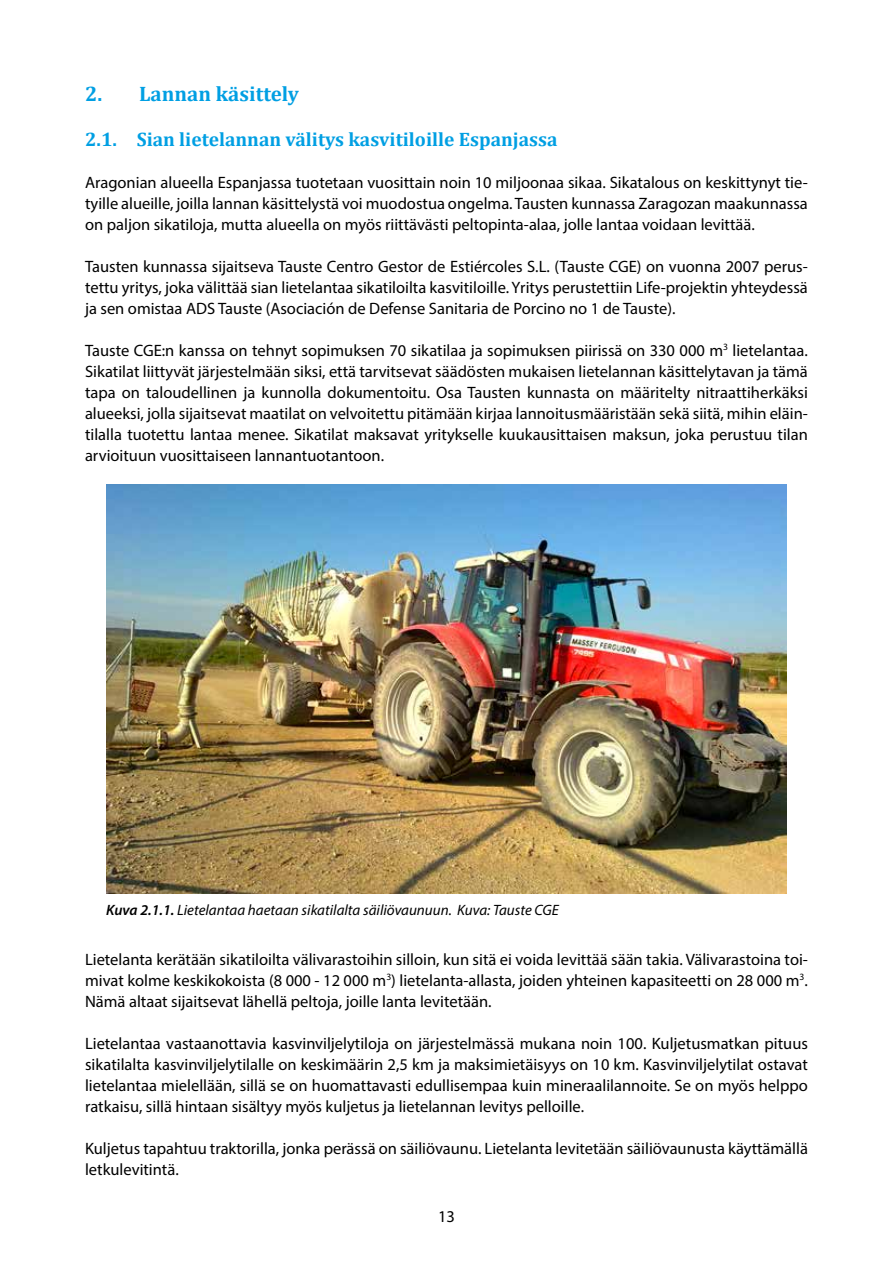
<style>
.page{position:relative;width:893px;height:1263px;background:#fff}
.page>*{position:absolute;margin:0;border:0;box-sizing:border-box;transform-origin:0 0}
.t1{font:700 21px "Cambria";color:#009fe3}
.t2{font:700 19.5px "Cambria";color:#009fe3}
.t3{font:16.5px/21px "Myriad Pro";color:#000;text-align:justify}
.t4{font:italic 15px "Myriad Pro";color:#000}
.s1{font-weight:600}
</style>
<div class="page">
<img style="left:106px;top:484px;width:681px;height:409px">
<p class="t1" style="left:85px;top:79px;width:215px">2. Lannan käsittely</p>
<p class="t2" style="left:85px;top:125px;width:474px">2.1. Sian lietelannan välitys kasvitiloille Espanjassa</p>
<p class="t3" style="left:85px;top:171px;width:724px">Aragonian alueella Espanjassa tuotetaan vuosittain noin 10 miljoonaa sikaa. Sikatalous on keskittynyt tie&shy;tyille alueille, joilla lannan käsittelystä voi muodostua ongelma. Tausten kunnassa Zaragozan maakunnassa on paljon sikatiloja, mutta alueella on myös riittävästi peltopinta-alaa, jolle lantaa voidaan levittää.</p>
<p class="t3" style="left:85px;top:255px;width:724px">Tausten kunnassa sijaitseva Tauste Centro Gestor de Estiércoles S.L. (Tauste CGE) on vuonna 2007 perus&shy;tettu yritys, joka välittää sian lietelantaa sikatiloilta kasvitiloille. Yritys perustettiin Life-projektin yhteydessä ja sen omistaa ADS Tauste (Asociación de Defense Sanitaria de Porcino no 1 de Tauste).</p>
<p class="t3" style="left:85px;top:339px;width:724px">Tauste CGE:n kanssa on tehnyt sopimuksen 70 sikatilaa ja sopimuksen piirissä on 330 000 m<sup>3</sup> lietelantaa.<br>Sikatilat liittyvät järjestelmään siksi, että tarvitsevat säädösten mukaisen lietelannan käsittelytavan ja tämä tapa on taloudellinen ja kunnolla dokumentoitu. Osa Tausten kunnasta on määritelty nitraattiherkäksi alueeksi, jolla sijaitsevat maatilat on velvoitettu pitämään kirjaa lannoitusmääristään sekä siitä, mihin eläin&shy;tilalla tuotettu lantaa menee. Sikatilat maksavat yritykselle kuukausittaisen maksun, joka perustuu tilan arvioituun vuosittaiseen lannantuotantoon.</p>
<p class="t4" style="left:106px;top:901px;width:454px"><span class="s1">Kuva 2.1.1.</span> Lietelantaa haetaan sikatilalta säiliövaunuun. Kuva: Tauste CGE</p>
<p class="t3" style="left:85px;top:948px;width:724px">Lietelanta kerätään sikatiloilta välivarastoihin silloin, kun sitä ei voida levittää sään takia. Välivarastoina toi&shy;mivat kolme keskikokoista (8 000 - 12 000 m<sup>3</sup>) lietelanta-allasta, joiden yhteinen kapasiteetti on 28 000 m<sup>3</sup>.<br>Nämä altaat sijaitsevat lähellä peltoja, joille lanta levitetään.</p>
<p class="t3" style="left:85px;top:1032px;width:724px">Lietelantaa vastaanottavia kasvinviljelytiloja on järjestelmässä mukana noin 100. Kuljetusmatkan pituus sikatilalta kasvinviljelytilalle on keskimäärin 2,5 km ja maksimietäisyys on 10 km. Kasvinviljelytilat ostavat lietelantaa mielellään, sillä se on huomattavasti edullisempaa kuin mineraalilannoite. Se on myös helppo ratkaisu, sillä hintaan sisältyy myös kuljetus ja lietelannan levitys pelloille.</p>
<p class="t3" style="left:85px;top:1137px;width:724px">Kuljetus tapahtuu traktorilla, jonka perässä on säiliövaunu. Lietelanta levitetään säiliövaunusta käyttämällä letkulevitintä.</p>
<p class="t3" style="left:438px;top:1205px;width:18px">13</p>
</div>
